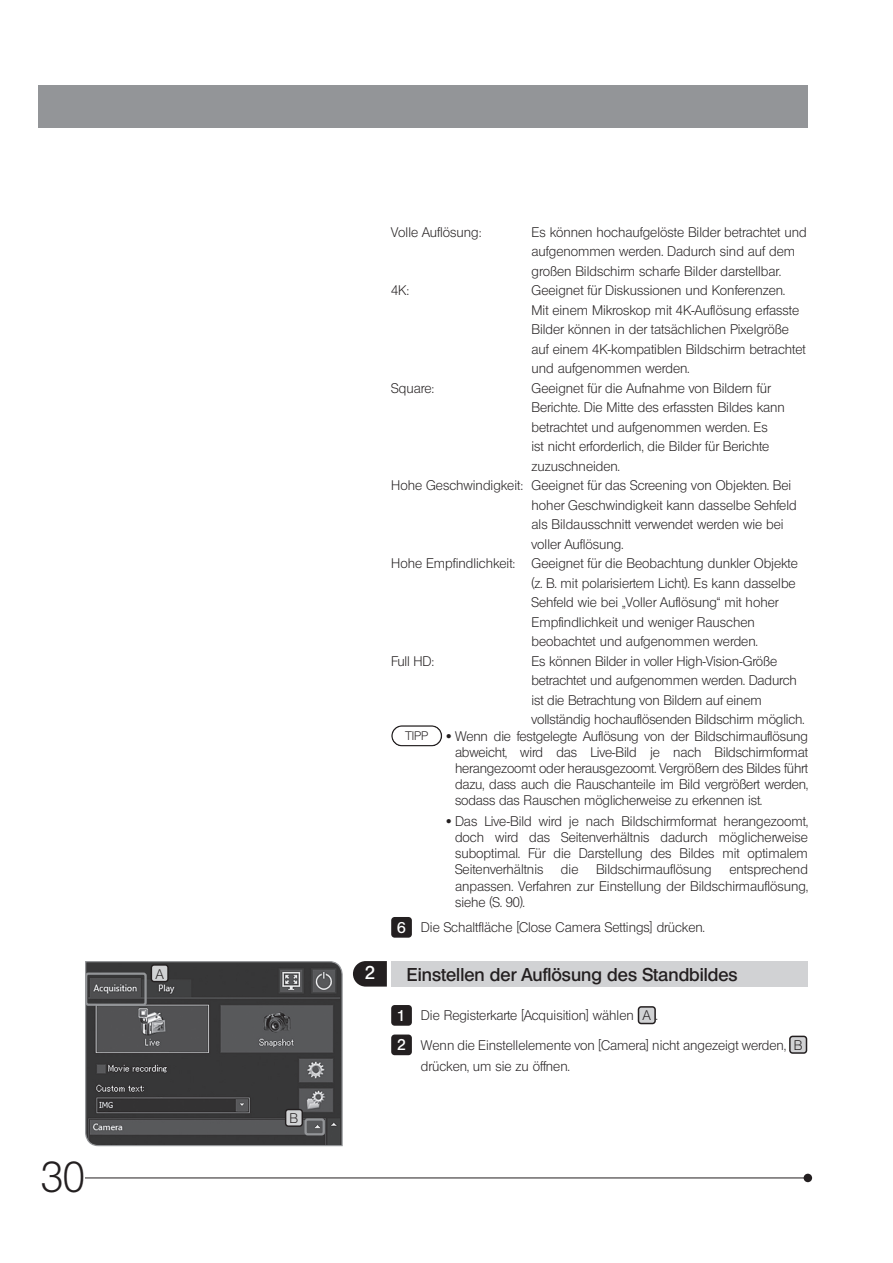
<style>
.page{position:relative;width:893px;height:1263px;background:#fff}
.page>*{position:absolute;margin:0;border:0;box-sizing:border-box;transform-origin:0 0}
.t1{font:42px "Olympus Leicht Normal";color:#231f20}
.t2{font:18px "Olympus Leicht Halbfett";color:#231f20}
.t3{font:18px "Olympus Leicht Halbfett";color:#fff}
.t4{font:15.15px/29.5px "Olympus Leicht Halbfett";color:#fff}
.t5{font:13.5px/19.5px "Olympus Leicht Normal";color:#231f20}
.t6{font:12px "Olympus Leicht Normal";color:#231f20}
</style>
<div class="page">
<svg style="left:85px;top:961px;width:258px;height:186px;background:#4a4b4c"></svg>
<div style="left:38px;top:85px;width:770px;height:43px;background:#939598"></div>
<div style="left:804px;top:1174px;width:8px;height:8px;background:#231f20;border-radius:50%"></div>
<hr style="left:85px;top:1177px;width:723px;height:1px;background:#231f20">
<div style="left:391px;top:961px;width:417px;height:25px;background:#d1d2d4"></div>
<svg style="left:353px;top:961px;width:34px;height:25px"></svg>
<div style="left:638px;top:1007px;width:17px;height:16px;background:#d1d2d4;border-radius:3px"></div>
<div style="left:638px;top:1006px;width:18px;height:18px;border:2px solid #231f20;border-radius:3px"></div>
<div style="left:790px;top:1036px;width:16px;height:17px;background:#d1d2d4;border-radius:3px"></div>
<div style="left:789px;top:1036px;width:18px;height:18px;border:2px solid #231f20;border-radius:3px"></div>
<div style="left:391px;top:1005px;width:21px;height:21px;background:#231f20;border-radius:3px"></div>
<div style="left:391px;top:1034px;width:21px;height:21px;background:#231f20;border-radius:3px"></div>
<div style="left:304px;top:1118px;width:21px;height:17px;border:2px solid #939598;border-radius:2px"></div>
<div style="left:286px;top:1109px;width:16px;height:17px;background:#d1d2d4;border-radius:3px"></div>
<div style="left:285px;top:1109px;width:18px;height:18px;border:1px solid #231f20;border-radius:3px"></div>
<div style="left:85px;top:972px;width:62px;height:34px;border:2px solid #939598;border-radius:2px"></div>
<div style="left:151px;top:965px;width:17px;height:16px;background:#d1d2d4;border-radius:3px"></div>
<div style="left:151px;top:964px;width:18px;height:18px;border:1px solid #231f20;border-radius:3px"></div>
<div style="left:391px;top:725px;width:51px;height:21px;border:1px solid #231f20;border-radius:10px"></div>
<div style="left:391px;top:917px;width:21px;height:21px;background:#231f20;border-radius:3px"></div>
<p class="t5" style="left:156px;top:964px;width:9px">A</p>
<h1 class="t1" style="left:41px;top:1153px;width:46px">30</h1>
<p class="t5" style="left:290px;top:1109px;width:10px">B</p>
<p class="t5" style="left:391px;top:222px;width:92px">Volle Auflösung:</p>
<p class="t5" style="left:532px;top:222px;width:277px">Es können hochaufgelöste Bilder betrachtet und aufgenommen werden. Dadurch sind auf dem großen Bildschirm scharfe Bilder darstellbar.</p>
<p class="t5" style="left:391px;top:281px;width:20px">4K:</p>
<p class="t5" style="left:532px;top:281px;width:276px">Geeignet für Diskussionen und Konferenzen.<br>Mit einem Mikroskop mit 4K-Auflösung erfasste Bilder können in der tatsächlichen Pixelgröße auf einem 4K-kompatiblen Bildschirm betrachtet und aufgenommen werden.</p>
<p class="t5" style="left:391px;top:378px;width:45px">Square:</p>
<p class="t5" style="left:532px;top:378px;width:241px">Geeignet für die Aufnahme von Bildern für</p>
<p class="t5" style="left:532px;top:398px;width:255px">Berichte. Die Mitte des erfassten Bildes kann</p>
<p class="t5" style="left:532px;top:417px;width:238px">betrachtet und aufgenommen werden. Es</p>
<p class="t5" style="left:532px;top:437px;width:239px">ist nicht erforderlich, die Bilder für Berichte</p>
<p class="t5" style="left:532px;top:456px;width:90px">zuzuschneiden.</p>
<p class="t5" style="left:391px;top:476px;width:402px">Hohe Geschwindigkeit: Geeignet für das Screening von Objekten. Bei</p>
<p class="t5" style="left:532px;top:495px;width:267px">hoher Geschwindigkeit kann dasselbe Sehfeld</p>
<p class="t5" style="left:532px;top:515px;width:253px">als Bildausschnitt verwendet werden wie bei</p>
<p class="t5" style="left:532px;top:534px;width:93px">voller Auflösung.</p>
<p class="t5" style="left:391px;top:554px;width:408px">Hohe Empfindlichkeit: Geeignet für die Beobachtung dunkler Objekte</p>
<p class="t5" style="left:532px;top:573px;width:266px">(z. B. mit polarisiertem Licht). Es kann dasselbe</p>
<p class="t5" style="left:532px;top:593px;width:248px">Sehfeld wie bei „Voller Auflösung“ mit hoher</p>
<p class="t5" style="left:532px;top:612px;width:225px">Empfindlichkeit und weniger Rauschen</p>
<p class="t5" style="left:532px;top:632px;width:228px">beobachtet und aufgenommen werden.</p>
<p class="t5" style="left:391px;top:651px;width:45px">Full HD:</p>
<p class="t5" style="left:532px;top:651px;width:274px">Es können Bilder in voller High-Vision-Größe betrachtet und aufgenommen werden. Dadurch ist die Betrachtung von Bildern auf einem vollständig hochauflösenden Bildschirm möglich.</p>
<p class="t5" style="left:455px;top:728px;width:354px;line-height:16.2px;text-align:justify;text-indent:-9px">· Wenn die festgelegte Auflösung von der Bildschirmauflösung abweicht, wird das Live-Bild je nach Bildschirmformat herangezoomt oder herausgezoomt. Vergrößern des Bildes führt dazu, dass auch die Rauschanteile im Bild vergrößert werden, sodass das Rauschen möglicherweise zu erkennen ist.</p>
<p class="t5" style="left:455px;top:813px;width:354px;line-height:16.2px;text-align:justify;text-indent:-9px">· Das Live-Bild wird je nach Bildschirmformat herangezoomt, doch wird das Seitenverhältnis dadurch möglicherweise suboptimal. Für die Darstellung des Bildes mit optimalem Seitenverhältnis</p>
<p class="t6" style="left:405px;top:729px;width:24px">TIPP</p>
<p class="t5" style="left:561px;top:860px;width:19px">die</p>
<p class="t5" style="left:596px;top:860px;width:117px">Bildschirmauflösung</p>
<p class="t5" style="left:455px;top:861px;width:354px;line-height:16.2px;text-align:justify;text-indent:274px">entsprechend anpassen. Verfahren zur Einstellung der Bildschirmauflösung, siehe (S. 90).</p>
<p class="t5" style="left:421px;top:918px;width:285px">Die Schaltfläche [Close Camera Settings] drücken.</p>
<p class="t4" style="left:397px;top:912px;width:10px">6</p>
<h2 class="t3" style="left:365px;top:962px;width:12px">2</h2>
<h2 class="t2" style="left:407px;top:964px;width:332px">Einstellen der Auflösung des Standbildes</h2>
<p class="t5" style="left:421px;top:1001px;width:383px;line-height:29.5px">Die Registerkarte [Acquisition] wählen A .<br>Wenn die Einstellelemente von [Camera] nicht angezeigt werden, B</p>
<p class="t5" style="left:421px;top:1056px;width:150px">drücken, um sie zu öffnen.</p>
<p class="t4" style="left:397px;top:1000px;width:10px">1<br>2</p>
</div>
